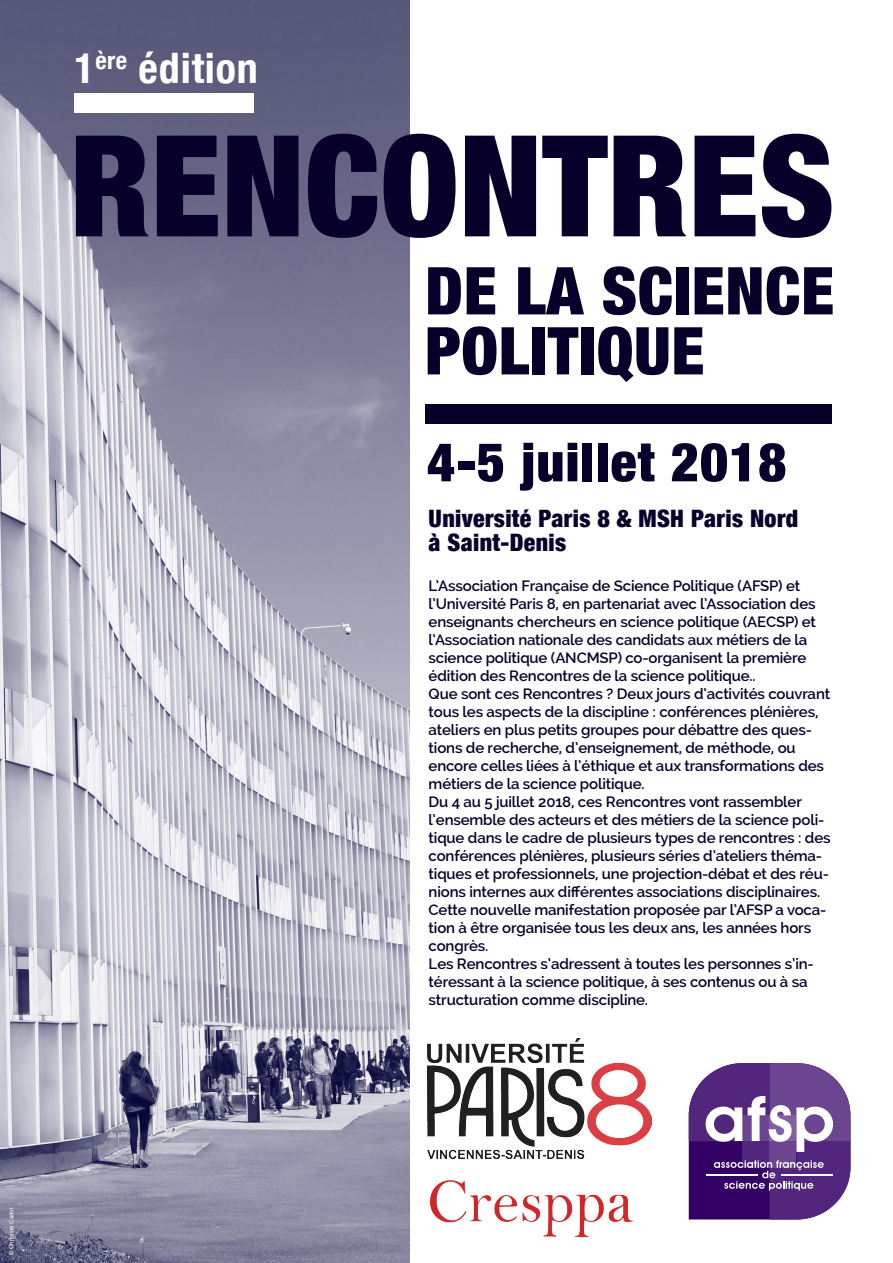
<style>
.page{position:relative;width:893px;height:1263px;background:#fff}
.page>*{position:absolute;margin:0;border:0;box-sizing:border-box;transform-origin:0 0}
.t1{font:900 condensed 141px "Helvetica Neue";color:#07002b}
.t2{font:900 condensed 66px "Helvetica Neue";letter-spacing:.01em;color:#07002b}
.t3{font:900 condensed 54px "Helvetica Neue";letter-spacing:.02em;color:#07002b}
.t4{font:700 condensed 42px "Helvetica Neue";letter-spacing:.02em;color:#fff}
.t5{font:900 condensed 24px "Helvetica Neue";letter-spacing:.015em;color:#07002b}
.t6{font:600 15px/18px "Raleway";letter-spacing:-.01em;color:#07002b}
.t7{font:6px "Arial";color:#fff}
</style>
<div class="page">
<img style="left:0;top:0;width:409px;height:1263px">
<svg style="left:689px;top:1063px;width:161px;height:156px"></svg>
<img style="left:428px;top:1039px;width:223px;height:120px">
<img style="left:430px;top:1180px;width:202px;height:58px">
<div style="left:425px;top:404px;width:407px;height:19px;background:#07002b"></div>
<div style="left:74px;top:94px;width:180px;height:19px;background:#fff"></div>
<p class="t4" style="left:74px;top:43px;width:185px">1<sup>ère</sup> édition</p>
<p class="t1" style="left:70px;top:99px;width:766px">RENCONTRES</p>
<p class="t2" style="left:425px;top:250px;width:410px">DE LA SCIENCE</p>
<p class="t2" style="left:425px;top:310px;width:281px">POLITIQUE</p>
<p class="t3" style="left:427px;top:429px;width:361px">4-5 juillet 2018</p>
<p class="t5" style="left:429px;top:504px;width:371px">Université Paris 8 &amp; MSH Paris Nord</p>
<p class="t5" style="left:429px;top:528px;width:139px">à Saint-Denis</p>
<p class="t6" style="left:429px;top:576px;width:389px">L’Association Française de Science Politique (AFSP) et l’Université Paris 8, en partenariat avec l’Association des enseignants chercheurs en science politique (AECSP) et l’Association nationale des candidats aux métiers de la science politique (ANCMSP) co-organisent la première édition des Rencontres de la science politique..</p>
<p class="t6" style="left:429px;top:684px;width:403px">Que sont ces Rencontres ? Deux jours d’activités couvrant tous les aspects de la discipline : conférences plénières, ateliers en plus petits groupes pour débattre des ques&shy;tions de recherche, d’enseignement, de méthode, ou encore celles liées à l’éthique et aux transformations des métiers de la science politique.</p>
<p class="t6" style="left:429px;top:792px;width:403px">Du 4 au 5 juillet 2018, ces Rencontres vont rassembler l’ensemble des acteurs et des métiers de la science poli&shy;tique dans le cadre de plusieurs types de rencontres : des conférences plénières, plusieurs séries d’ateliers théma&shy;tiques et professionnels, une projection-débat et des réu&shy;nions internes aux différentes associations disciplinaires.</p>
<p class="t6" style="left:429px;top:900px;width:399px">Cette nouvelle manifestation proposée par l’AFSP a voca&shy;tion à être organisée tous les deux ans, les années hors congrès.</p>
<p class="t6" style="left:429px;top:954px;width:387px">Les Rencontres s’adressent à toutes les personnes s’in&shy;téressant à la science politique, à ses contenus ou à sa structuration comme discipline.</p>
<p class="t7" style="left:7px;top:1255px;width:49px;rotate:-90deg">© Christine Cadot</p>
</div>
